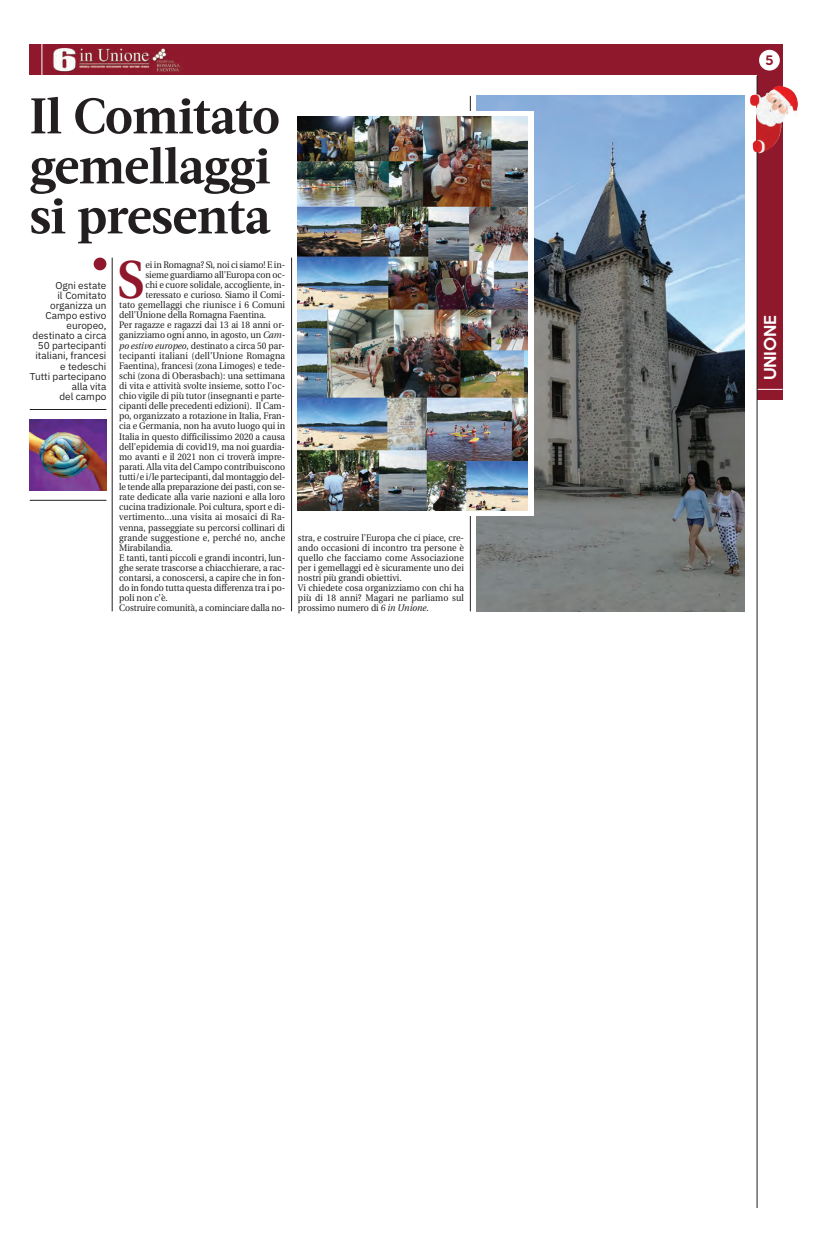
<style>
.page{position:relative;width:823px;height:1253px;background:#fff}
.page>*{position:absolute;margin:0;border:0;box-sizing:border-box;transform-origin:0 0}
.t1{font:600 53.3px "Utopia";color:#90182c;scale:.92 1}
.t2{font:700 50px/50px "Acta";letter-spacing:-.015em;color:#231f20}
.t3{font:500 15px "Keep Calm";color:#fff}
.t4{font:500 12px "Keep Calm";color:#90182c}
.t5{font:10px/10.1px "IBM Plex Sans";color:#231f20;text-align:right}
.t6{font:9.5px/10.1px "Utopia";color:#231f20;scale:.92 1}
.s1{font-style:italic}
</style>
<div class="page">
<hr style="left:470px;top:96px;width:1px;height:515px;background:#231f20">
<div style="left:756px;top:46px;width:26px;height:353px;background:#90182c"></div>
<div style="left:29px;top:45px;width:753px;height:30px;background:#90182c"></div>
<hr style="left:41px;top:41px;width:1px;height:41px;background:#fff">
<div style="left:758px;top:50px;width:21px;height:21px;background:#fff;border-radius:50%"></div>
<svg style="left:757px;top:389px;width:25px;height:1px"></svg>
<hr style="left:756px;top:76px;width:1px;height:1132px;background:#231f20">
<img style="left:53px;top:48px;width:129px;height:27px">
<img style="left:750px;top:86px;width:48px;height:67px">
<img style="left:476px;top:96px;width:268px;height:515px">
<hr style="left:112px;top:258px;width:1px;height:353px;background:#231f20">
<div style="left:94px;top:258px;width:12px;height:12px;background:#90182c;border-radius:50%"></div>
<img style="left:297px;top:111px;width:236px;height:404px">
<img style="left:298px;top:116px;width:229px;height:394px">
<hr style="left:291px;top:258px;width:1px;height:353px;background:#231f20">
<hr style="left:30px;top:409px;width:76px;height:1px;background:#231f20">
<img style="left:30px;top:420px;width:76px;height:70px">
<hr style="left:30px;top:500px;width:76px;height:1px;background:#231f20">
<h2 class="t2" style="left:30px;top:96px;width:251px">Il Comitato gemellaggi si presenta</h2>
<p class="t5" style="left:30px;top:279px;width:78px">Ogni estate<br>il Comitato organizza un<br>Campo estivo europeo, destinato a circa<br>50 partecipanti italiani, francesi e tedeschi<br>Tutti partecipano alla vita<br>del campo</p>
<h1 class="t1" style="left:117px;top:258px;width:32px">S</h1>
<p class="t6" style="left:145px;top:260px;width:153px">ei in Romagna? Sì, noi ci siamo! E in-</p>
<p class="t6" style="left:145px;top:270px;width:153px">sieme guardiamo all'Europa con oc-</p>
<p class="t6" style="left:145px;top:280px;width:153px">chi e cuore solidale, accogliente, in-</p>
<p class="t6" style="left:145px;top:291px;width:153px">teressato e curioso. Siamo il Comi-</p>
<p class="t6" style="left:119px;top:301px;width:182px">tato gemellaggi che riunisce i 6 Comuni</p>
<p class="t6" style="left:119px;top:311px;width:161px">dell'Unione della Romagna Faentina.</p>
<p class="t6" style="left:119px;top:321px;width:182px">Per ragazze e ragazzi dai 13 ai 18 anni or-</p>
<p class="t6" style="left:119px;top:331px;width:182px">ganizziamo ogni anno, in agosto, un <span class="s1">Cam-</span></p>
<p class="t6" style="left:119px;top:341px;width:182px"><span class="s1">po estivo europeo</span>, destinato a circa 50 par-</p>
<p class="t6" style="left:119px;top:351px;width:182px">tecipanti italiani (dell’Unione Romagna</p>
<p class="t6" style="left:119px;top:361px;width:182px">Faentina), francesi (zona Limoges) e tede-</p>
<p class="t6" style="left:119px;top:371px;width:182px">schi (zona di Oberasbach): una settimana</p>
<p class="t6" style="left:119px;top:382px;width:182px">di vita e attività svolte insieme, sotto l'oc-</p>
<p class="t6" style="left:119px;top:392px;width:182px">chio vigile di più tutor (insegnanti e parte-</p>
<p class="t6" style="left:119px;top:402px;width:182px">cipanti delle precedenti edizioni). Il Cam-</p>
<p class="t6" style="left:119px;top:412px;width:182px">po, organizzato a rotazione in Italia, Fran-</p>
<p class="t6" style="left:119px;top:422px;width:182px">cia e Germania, non ha avuto luogo qui in</p>
<p class="t6" style="left:119px;top:432px;width:182px">Italia in questo difficilissimo 2020 a causa</p>
<p class="t6" style="left:119px;top:442px;width:182px">dell'epidemia di covid19, ma noi guardia-</p>
<p class="t6" style="left:119px;top:452px;width:182px">mo avanti e il 2021 non ci troverà impre-</p>
<p class="t6" style="left:119px;top:462px;width:182px">parati. Alla vita del Campo contribuiscono</p>
<p class="t6" style="left:119px;top:472px;width:182px">tutti/e i/le partecipanti, dal montaggio del-</p>
<p class="t6" style="left:119px;top:483px;width:182px">le tende alla preparazione dei pasti, con se-</p>
<p class="t6" style="left:119px;top:493px;width:182px">rate dedicate alla varie nazioni e alla loro</p>
<p class="t6" style="left:119px;top:503px;width:182px">cucina tradizionale. Poi cultura, sport e di-</p>
<p class="t6" style="left:119px;top:513px;width:182px">vertimento...una visita ai mosaici di Ra-</p>
<p class="t6" style="left:119px;top:523px;width:182px">venna, passeggiate su percorsi collinari di</p>
<p class="t6" style="left:119px;top:533px;width:182px">grande suggestione e, perché no, anche</p>
<p class="t6" style="left:119px;top:543px;width:60px">Mirabilandia.</p>
<p class="t6" style="left:119px;top:553px;width:182px">E tanti, tanti piccoli e grandi incontri, lun-</p>
<p class="t6" style="left:119px;top:563px;width:182px">ghe serate trascorse a chiacchierare, a rac-</p>
<p class="t6" style="left:119px;top:574px;width:182px">contarsi, a conoscersi, a capire che in fon-</p>
<p class="t6" style="left:119px;top:584px;width:182px">do in fondo tutta questa differenza tra i po-</p>
<p class="t6" style="left:119px;top:594px;width:54px">poli non c’è.</p>
<p class="t6" style="left:119px;top:604px;width:182px">Costruire comunità, a cominciare dalla no-</p>
<p class="t6" style="left:298px;top:533px;width:182px">stra, e costruire l'Europa che ci piace, cre&shy;ando occasioni di incontro tra persone è quello che facciamo come Associazione per i gemellaggi ed è sicuramente uno dei nostri più grandi obiettivi.<br>Vi chiedete cosa organizziamo con chi ha più di 18 anni? Magari ne parliamo sul prossimo numero di <span class="s1">6 in Unione</span>.</p>
<p class="t4" style="left:764px;top:50px;width:10px">5</p>
<h3 class="t3" style="left:756px;top:380px;width:67px;rotate:-90deg">UNIONE</h3>
</div>
